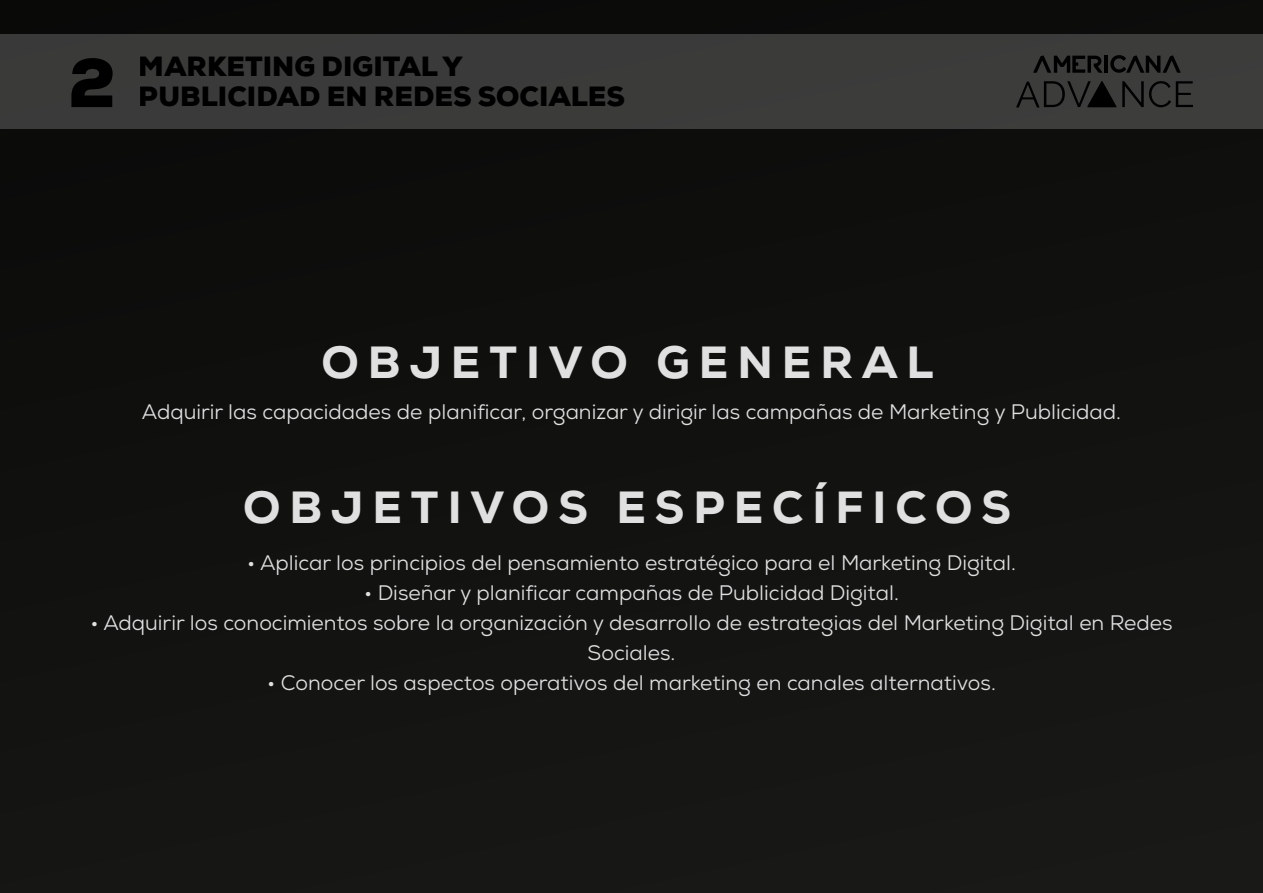
<style>
.page{position:relative;width:1263px;height:893px;background:#121211}
.page>*{position:absolute;margin:0;border:0;box-sizing:border-box;transform-origin:0 0}
.t1{font:900 69px "Nexa";color:#000}
.t2{font:800 45px "Nexa";letter-spacing:.2em;color:#e0e0e0}
.t3{font:900 27.75px/29.5px "Nexa";color:#000}
.t4{font:21px/30px "Nexa";color:#e0e0e0;text-align:center}
</style>
<div class="page">
<div style="left:0;top:35px;width:1263px;height:94px;background:#3b3b3a"></div>
<svg style="left:1016px;top:81px;width:177px;height:26px"></svg>
<hr style="left:1105px;top:56px;width:3px;height:17px;background:#000">
<svg style="left:1033px;top:55px;width:70px;height:18px"></svg>
<svg style="left:1110px;top:55px;width:71px;height:18px"></svg>
<h1 class="t1" style="left:68px;top:39px;width:49px">2</h1>
<h3 class="t3" style="left:139px;top:52px;width:488px">MARKETING DIGITAL Y<br>PUBLICIDAD EN REDES SOCIALES</h3>
<h2 class="t2" style="left:322px;top:334px;width:614px">OBJETIVO GENERAL</h2>
<p class="t4" style="left:142px;top:397px;width:981px">Adquirir las capacidades de planificar, organizar y dirigir las campañas de Marketing y Publicidad.</p>
<h2 class="t2" style="left:243px;top:479px;width:769px">OBJETIVOS ESPECÍFICOS</h2>
<p class="t4" style="left:247px;top:548px;width:770px">• Aplicar los principios del pensamiento estratégico para el Marketing Digital.</p>
<p class="t4" style="left:364px;top:578px;width:536px">• Diseñar y planificar campañas de Publicidad Digital.</p>
<p class="t4" style="left:90px;top:608px;width:1084px">• Adquirir los conocimientos sobre la organización y desarrollo de estrategias del Marketing Digital en Redes<br>Sociales.</p>
<p class="t4" style="left:267px;top:668px;width:730px">• Conocer los aspectos operativos del marketing en canales alternativos.</p>
</div>
